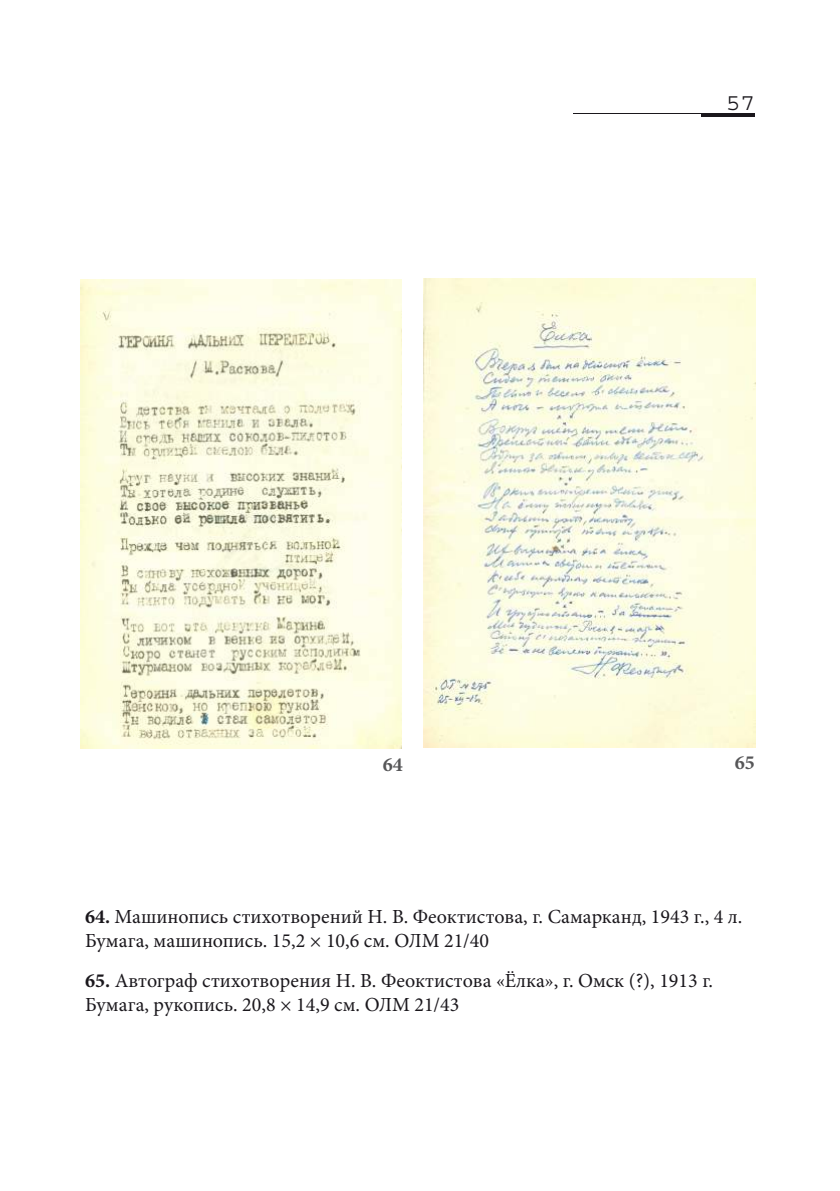
<style>
.page{position:relative;width:840px;height:1191px;background:#fff}
.page>*{position:absolute;margin:0;border:0;box-sizing:border-box;transform-origin:0 0}
.t1{font:24px "Courier Std";color:#1a171c}
.t2{font:20px/24px "Minion Pro";color:#1a171c}
.t3{font:700 20px "Minion Pro";color:#565658}
.s1{font-weight:700}
</style>
<div class="page">
<hr style="left:573px;top:113px;width:181px;height:4px;background:#1a171c">
<div style="left:561px;top:114px;width:139px;height:8px;background:#fff"></div>
<img style="left:80px;top:280px;width:321px;height:468px">
<img style="left:423px;top:279px;width:332px;height:468px">
<p class="t1" style="left:725px;top:89px;width:14px">57</p>
<p class="t3" style="left:383px;top:750px;width:21px">64</p>
<p class="t3" style="left:734px;top:748px;width:21px">65</p>
<p class="t2" style="left:85px;top:905px;width:658px"><span class="s1">64.</span> Машинопись стихотворений Н. В. Феоктистова, г. Самарканд, 1943 г., 4 л.<br>Бумага, машинопись. 15,2 × 10,6 см. ОЛМ 21/40</p>
<p class="t2" style="left:85px;top:969px;width:629px"><span class="s1">65.</span> Автограф стихотворения Н. В. Феоктистова «Ёлка», г. Омск (?), 1913 г.<br>Бумага, рукопись. 20,8 × 14,9 см. ОЛМ 21/43</p>
</div>
